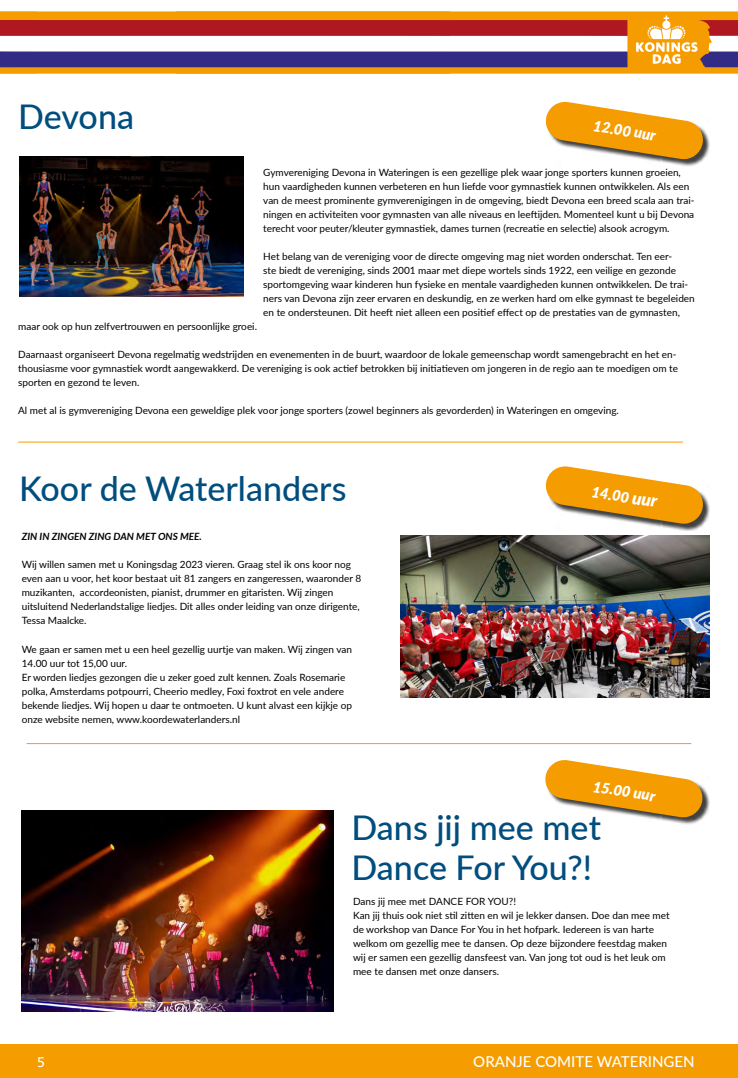
<style>
.page{position:relative;width:738px;height:1078px;background:#fff}
.page>*{position:absolute;margin:0;border:0;box-sizing:border-box;transform-origin:0 0}
.t1{font:500 34px/40px "Lato";color:#004d7e}
.t2{font:500 15px "Lato";color:#fff}
.t3{font:italic 900 14.9px "Lato";color:#fff}
.t4{font:14px "Frutiger";color:#fff}
.t5{font:10px/14px "Lato";color:#000}
.t6{font:italic 700 10px "Lato";color:#000}
.s1{font-size:17.1px}
</style>
<div class="page">
<div style="left:0;top:1043px;width:737px;height:34px;background:#f59c00"></div>
<svg style="left:629px;top:12px;width:108px;height:61px"></svg>
<svg style="left:635px;top:15px;width:102px;height:52px"></svg>
<svg style="left:0;top:12px;width:629px;height:61px"></svg>
<img style="left:20px;top:157px;width:223px;height:139px">
<hr style="left:18px;top:442px;width:664px;height:1px;background:#f59c00">
<hr style="left:27px;top:743px;width:663px;height:1px;background:#f59c00">
<div style="left:546px;top:103px;width:164px;height:63px;background:#000;opacity:.75"></div>
<svg style="left:545px;top:101px;width:158px;height:59px"></svg>
<div style="left:546px;top:761px;width:163px;height:63px;background:#000;opacity:.75"></div>
<svg style="left:545px;top:760px;width:158px;height:58px"></svg>
<img style="left:400px;top:535px;width:308px;height:162px">
<div style="left:546px;top:467px;width:164px;height:64px;background:#000;opacity:.75"></div>
<svg style="left:545px;top:466px;width:158px;height:59px"></svg>
<img style="left:22px;top:810px;width:311px;height:201px">
<h1 class="t1" style="left:18px;top:95px;width:117px">Devona</h1>
<h3 class="t3" style="left:594px;top:115px;width:65px;rotate:9deg">12.00 uur</h3>
<p class="t5" style="left:263px;top:165px;width:432px">Gymvereniging Devona in Wateringen is een gezellige plek waar jonge sporters kunnen groeien, hun vaardigheden kunnen verbeteren en hun liefde voor gymnastiek kunnen ontwikkelen. Als een van de meest prominente gymverenigingen in de omgeving, biedt Devona een breed scala aan trai&shy;ningen en activiteiten voor gymnasten van alle niveaus en leeftijden. Momenteel kunt u bij Devona terecht voor peuter/kleuter gymnastiek, dames turnen (recreatie en selectie) alsook acrogym.</p>
<p class="t5" style="left:263px;top:249px;width:432px">Het belang van de vereniging voor de directe omgeving mag niet worden onderschat. Ten eer-<br>ste biedt de vereniging, sinds 2001 maar met diepe wortels sinds 1922, een veilige en gezonde sportomgeving waar kinderen hun fysieke en mentale vaardigheden kunnen ontwikkelen. De trai&shy;ners van Devona zijn zeer ervaren en deskundig, en ze werken hard om elke gymnast te begeleiden en te ondersteunen. Dit heeft niet alleen een positief effect op de prestaties van de gymnasten,</p>
<p class="t5" style="left:18px;top:319px;width:240px">maar ook op hun zelfvertrouwen en persoonlijke groei.</p>
<p class="t5" style="left:18px;top:347px;width:661px">Daarnaast organiseert Devona regelmatig wedstrijden en evenementen in de buurt, waardoor de lokale gemeenschap wordt samengebracht en het en&shy;thousiasme voor gymnastiek wordt aangewakkerd. De vereniging is ook actief betrokken bij initiatieven om jongeren in de regio aan te moedigen om te sporten en gezond te leven.</p>
<p class="t5" style="left:18px;top:403px;width:601px">Al met al is gymvereniging Devona een geweldige plek voor jonge sporters (zowel beginners als gevorderden) in Wateringen en omgeving.</p>
<h1 class="t1" style="left:19px;top:467px;width:328px">Koor de Waterlanders</h1>
<p class="t6" style="left:22px;top:529px;width:181px">ZIN IN ZINGEN ZING DAN MET ONS MEE.</p>
<p class="t5" style="left:22px;top:557px;width:341px">Wij willen samen met u Koningsdag 2023 vieren. Graag stel ik ons koor nog even aan u voor, het koor bestaat uit 81 zangers en zangeressen, waaronder 8 muzikanten, accordeonisten, pianist, drummer en gitaristen. Wij zingen uitsluitend Nederlandstalige liedjes. Dit alles onder leiding van onze dirigente, Tessa Maalcke.</p>
<p class="t5" style="left:22px;top:641px;width:331px">We gaan er samen met u een heel gezellig uurtje van maken. Wij zingen van 14.00 uur tot 15,00 uur.<br>Er worden liedjes gezongen die u zeker goed zult kennen. Zoals Rosemarie polka, Amsterdams potpourri, Cheerio medley, Foxi foxtrot en vele andere bekende liedjes. Wij hopen u daar te ontmoeten. U kunt alvast een kijkje op onze website nemen, www.koordewaterlanders.nl</p>
<h3 class="t3" style="left:593px;top:480px;width:68px;rotate:9deg">14.00 <span class="s1">uur</span></h3>
<h3 class="t3" style="left:594px;top:775px;width:65px;rotate:9deg">15.00 uur</h3>
<h1 class="t1" style="left:351px;top:805px;width:251px">Dans jij mee met<br>Dance For You?!</h1>
<p class="t5" style="left:353px;top:893px;width:318px">Dans jij mee met DANCE FOR YOU?!<br>Kan jij thuis ook niet stil zitten en wil je lekker dansen. Doe dan mee met de workshop van Dance For You in het hofpark. Iedereen is van harte welkom om gezellig mee te dansen. Op deze bijzondere feestdag maken wij er samen een gezellig dansfeest van. Van jong tot oud is het leuk om mee te dansen met onze dansers.</p>
<h3 class="t4" style="left:37px;top:1053px;width:9px">5</h3>
<h2 class="t2" style="left:473px;top:1050px;width:223px">ORANJE COMITE WATERINGEN</h2>
</div>
